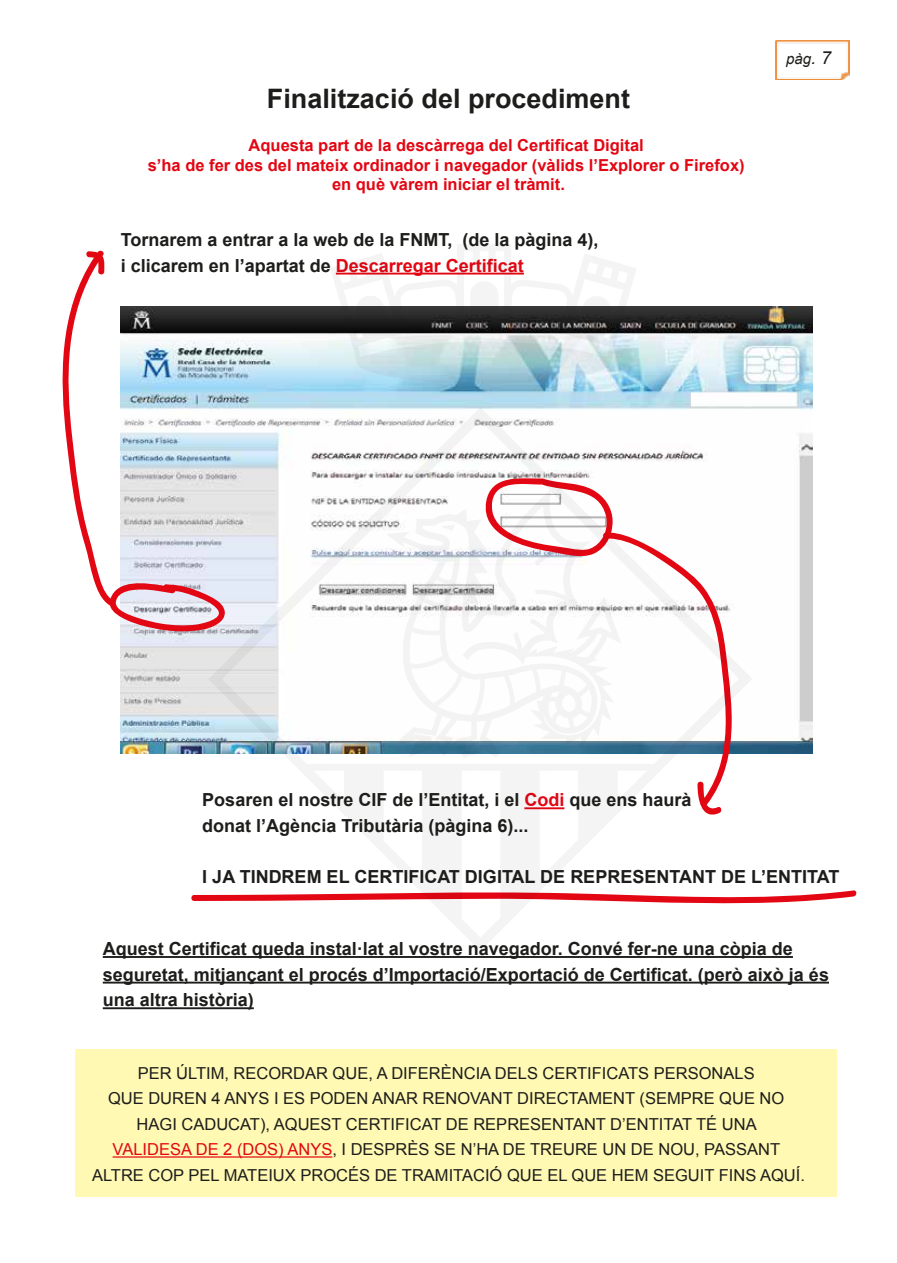
<style>
.page{position:relative;width:897px;height:1263px;background:#fff}
.page>*{position:absolute;margin:0;border:0;box-sizing:border-box;transform-origin:0 0}
.t1{font:700 26.85px "Arial";color:#1d1d1b}
.t2{font:700 18.15px/25.7px "Arial";color:#1d1d1b}
.t3{font:700 18px/25.5px "Arial";color:#1d1d1b}
.t4{font:16.5px/25.5px "Arial";color:#1d1d1b;text-align:center}
.t5{font:700 16.5px/19.8px "Arial";color:#e30613;text-align:center}
.t6{font:italic 15px "Arial";color:#1d1d1b}
.s1{color:#e30613}
.s2{font-size:18px}
</style>
<div class="page">
<div style="left:75px;top:1049px;width:762px;height:148px;background:#fff9b3"></div>
<img style="left:776px;top:41px;width:73px;height:38px">
<img style="left:121px;top:307px;width:691px;height:447px">
<svg style="left:62px;top:250px;width:106px;height:382px"></svg>
<svg style="left:804px;top:890px;width:53px;height:11px"></svg>
<hr style="left:103px;top:956px;width:690px;height:2px;background:#1d1d1b">
<hr style="left:103px;top:982px;width:726px;height:1px;background:#1d1d1b">
<hr style="left:103px;top:1007px;width:151px;height:2px;background:#1d1d1b">
<hr style="left:113px;top:1156px;width:219px;height:1px;background:#e30613">
<img style="left:168px;top:245px;width:636px;height:739px">
<h1 class="t1" style="left:267px;top:81px;width:365px">Finalització del procediment</h1>
<p class="t5" style="left:148px;top:136px;width:598px">Aquesta part de la descàrrega del Certificat Digital<br>s’ha de fer des del mateix ordinador i navegador (vàlids l’Explorer o Firefox) en què vàrem iniciar el tràmit.</p>
<p class="t3" style="left:121px;top:228px;width:479px">Tornarem a entrar a la web de la FNMT, (de la pàgina 4), i clicarem en l’apartat de <span class="s1">Descarregar Certificat</span></p>
<p class="t6" style="left:786px;top:49px;width:47px">pàg<span class="s2">. 7</span></p>
<p class="t3" style="left:202px;top:788px;width:491px">Posaren el nostre CIF de l’Entitat, i el <span class="s1">Codi</span> que ens haurà donat l’Agència Tributària (pàgina 6)...</p>
<p class="t3" style="left:202px;top:864px;width:639px">I JA TINDREM EL CERTIFICAT DIGITAL DE REPRESENTANT DE L’ENTITAT</p>
<p class="t2" style="left:103px;top:936px;width:728px">Aquest Certificat queda instal·lat al vostre navegador. Convé fer-ne una còpia de seguretat, mitjançant el procés d’Importació/Exportació de Certificat. (però això ja és una altra història)</p>
<p class="t4" style="left:92px;top:1060px;width:715px">PER ÚLTIM, RECORDAR QUE, A DIFERÈNCIA DELS CERTIFICATS PERSONALS<br>QUE DUREN 4 ANYS I ES PODEN ANAR RENOVANT DIRECTAMENT (SEMPRE QUE NO HAGI CADUCAT), AQUEST CERTIFICAT DE REPRESENTANT D’ENTITAT TÉ UNA<br><span class="s1">VALIDESA DE 2 (DOS) ANYS</span>, I DESPRÈS SE N’HA DE TREURE UN DE NOU, PASSANT ALTRE COP PEL MATEIUX PROCÉS DE TRAMITACIÓ QUE EL QUE HEM SEGUIT FINS AQUÍ.</p>
</div>
